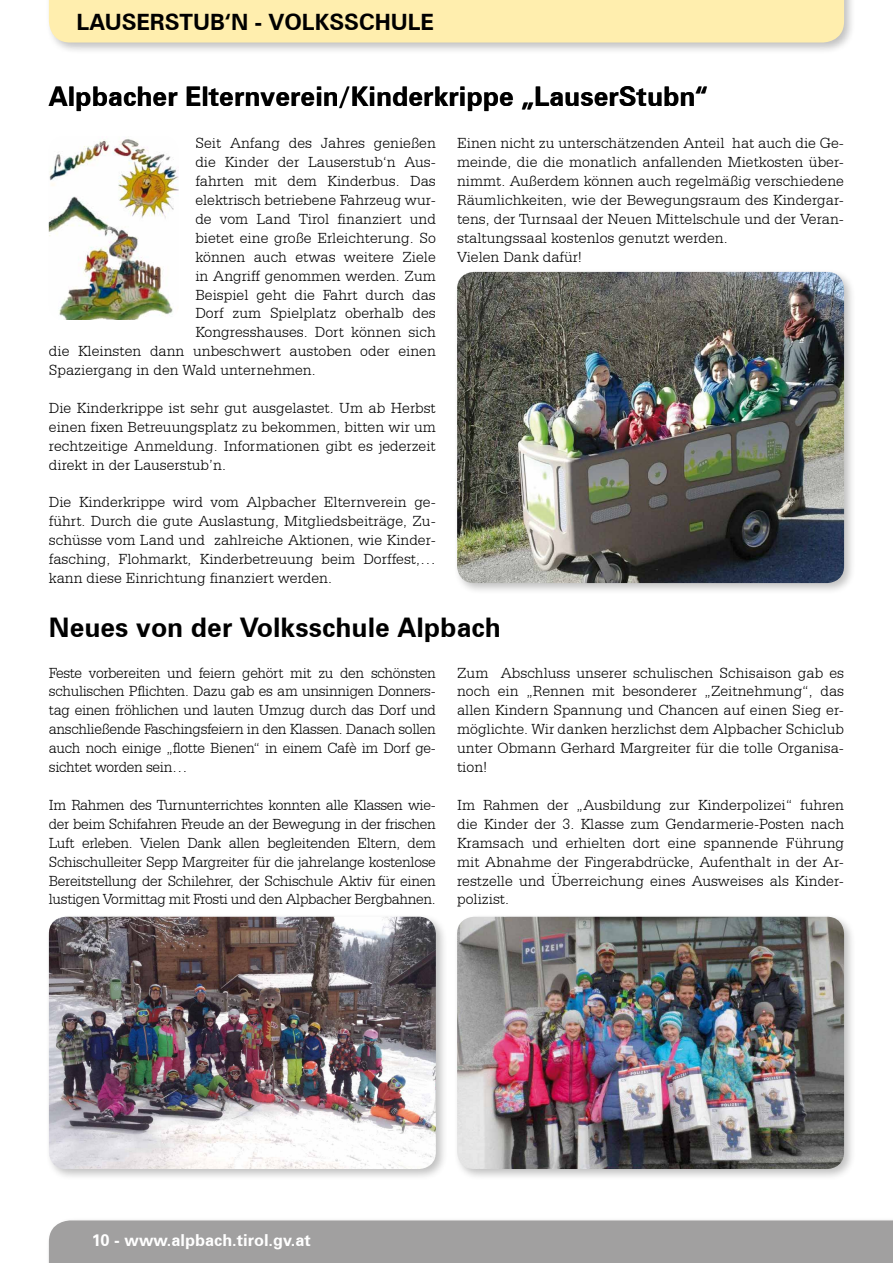
<style>
.page{position:relative;width:893px;height:1263px;background:#fff}
.page>*{position:absolute;margin:0;border:0;box-sizing:border-box;transform-origin:0 0}
.t1{font:700 27px "Zurich BT";color:#000}
.t2{font:700 22.5px "Zurich BT";color:#000}
.t3{font:700 16.5px "Zurich BT";color:#fff}
.t4{font:300 15.75px/18.9px "Serifa BT";color:#000;text-align:justify}
</style>
<div class="page">
<div style="left:49px;top:1220px;width:844px;height:43px;background:#a1a0a0"></div>
<div style="left:45px;top:0;width:812px;height:55px;background:#000;opacity:.25"></div>
<div style="left:49px;top:0;width:795px;height:43px;background:#ffeeae"></div>
<img style="left:49px;top:139px;width:129px;height:181px">
<div style="left:453px;top:268px;width:403px;height:328px;background:#000;opacity:.25"></div>
<img style="left:457px;top:272px;width:387px;height:311px">
<div style="left:45px;top:913px;width:403px;height:269px;background:#000;opacity:.25"></div>
<img style="left:49px;top:917px;width:387px;height:252px">
<div style="left:453px;top:913px;width:403px;height:269px;background:#000;opacity:.25"></div>
<img style="left:457px;top:917px;width:387px;height:252px">
<h2 class="t2" style="left:77px;top:8px;width:359px">LAUSERSTUB‘N - VOLKSSCHULE</h2>
<h1 class="t1" style="left:49px;top:80px;width:660px">Alpbacher Elternverein/Kinderkrippe „LauserStubn“</h1>
<p class="t4" style="left:195px;top:134px;width:242px">Seit Anfang des Jahres genießen</p>
<p class="t4" style="left:195px;top:152px;width:242px">die Kinder der Lauserstub‘n Aus-</p>
<p class="t4" style="left:195px;top:171px;width:242px">fahrten mit dem Kinderbus. Das</p>
<p class="t4" style="left:195px;top:190px;width:242px">elektrisch betriebene Fahrzeug wur-</p>
<p class="t4" style="left:195px;top:209px;width:242px">de vom Land Tirol finanziert und</p>
<p class="t4" style="left:195px;top:228px;width:242px">bietet eine große Erleichterung. So</p>
<p class="t4" style="left:195px;top:247px;width:242px">können auch etwas weitere Ziele</p>
<p class="t4" style="left:195px;top:266px;width:242px">in Angriff genommen werden. Zum</p>
<p class="t4" style="left:195px;top:285px;width:242px">Beispiel geht die Fahrt durch das</p>
<p class="t4" style="left:195px;top:304px;width:242px">Dorf zum Spielplatz oberhalb des</p>
<p class="t4" style="left:195px;top:323px;width:242px">Kongresshauses. Dort können sich</p>
<p class="t4" style="left:49px;top:341px;width:388px">die Kleinsten dann unbeschwert austoben oder einen</p>
<p class="t4" style="left:49px;top:360px;width:268px">Spaziergang in den Wald unternehmen.</p>
<p class="t4" style="left:49px;top:398px;width:388px">Die Kinderkrippe ist sehr gut ausgelastet. Um ab Herbst einen fixen Betreuungsplatz zu bekommen, bitten wir um rechtzeitige Anmeldung. Informationen gibt es jederzeit direkt in der Lauserstub’n.</p>
<p class="t4" style="left:49px;top:493px;width:388px">Die Kinderkrippe wird vom Alpbacher Elternverein ge&shy;führt. Durch die gute Auslastung, Mitgliedsbeiträge, Zu&shy;schüsse vom Land und zahlreiche Aktionen, wie Kinder&shy;fasching, Flohmarkt, Kinderbetreuung beim Dorffest,… kann diese Einrichtung finanziert werden.</p>
<p class="t4" style="left:457px;top:134px;width:388px;text-align:left">Einen nicht zu unterschätzenden Anteil hat auch die Ge&shy;meinde, die die monatlich anfallenden Mietkosten über&shy;nimmt. Außerdem können auch regelmäßig verschiedene Räumlichkeiten, wie der Bewegungsraum des Kindergar&shy;tens, der Turnsaal der Neuen Mittelschule und der Veran&shy;staltungssaal kostenlos genutzt werden.<br>Vielen Dank dafür!</p>
<h1 class="t1" style="left:49px;top:611px;width:454px">Neues von der Volksschule Alpbach</h1>
<p class="t4" style="left:49px;top:663px;width:388px">Feste vorbereiten und feiern gehört mit zu den schönsten schulischen Pflichten. Dazu gab es am unsinnigen Donners&shy;tag einen fröhlichen und lauten Umzug durch das Dorf und anschließende Faschingsfeiern in den Klassen. Danach sollen auch noch einige „flotte Bienen“ in einem Cafè im Dorf ge&shy;sichtet worden sein…</p>
<p class="t4" style="left:49px;top:795px;width:388px">Im Rahmen des Turnunterrichtes konnten alle Klassen wie&shy;der beim Schifahren Freude an der Bewegung in der frischen Luft erleben. Vielen Dank allen begleitenden Eltern, dem Schischulleiter Sepp Margreiter für die jahrelange kostenlose Bereitstellung der Schilehrer, der Schischule Aktiv für einen lustigen Vormittag mit Frosti und den Alpbacher Bergbahnen.</p>
<p class="t4" style="left:457px;top:663px;width:388px">Zum Abschluss unserer schulischen Schisaison gab es noch ein „Rennen mit besonderer „Zeitnehmung“, das allen Kindern Spannung und Chancen auf einen Sieg er&shy;möglichte. Wir danken herzlichst dem Alpbacher Schiclub unter Obmann Gerhard Margreiter für die tolle Organisa&shy;tion!</p>
<p class="t4" style="left:457px;top:795px;width:388px">Im Rahmen der „Ausbildung zur Kinderpolizei“ fuhren die Kinder der 3. Klasse zum Gendarmerie-Posten nach Kramsach und erhielten dort eine spannende Führung mit Abnahme der Fingerabdrücke, Aufenthalt in der Ar&shy;restzelle und Überreichung eines Ausweises als Kinder&shy;polizist.</p>
<p class="t3" style="left:91px;top:1230px;width:221px">10 - www.alpbach.tirol.gv.at</p>
</div>
